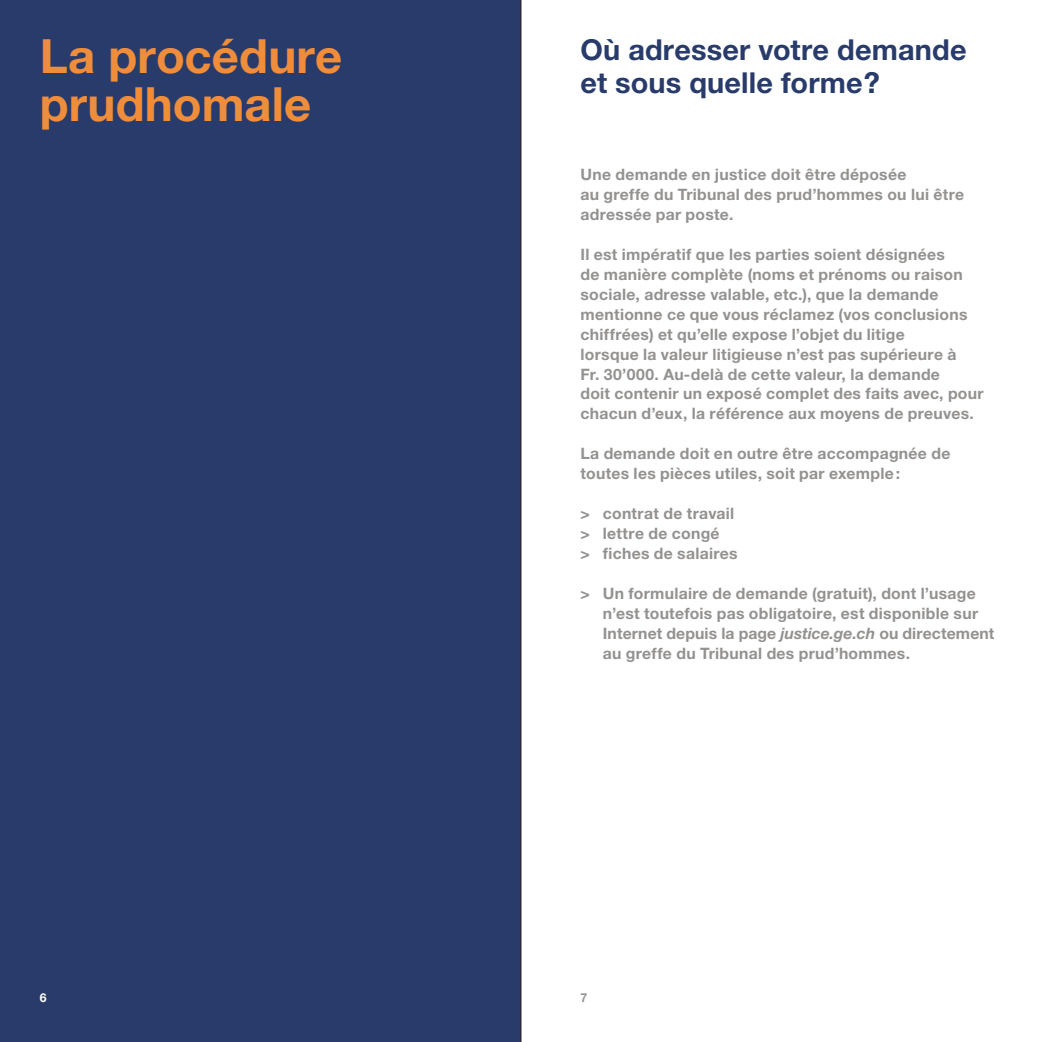
<style>
.page{position:relative;width:1042px;height:1042px;background:#fff}
.page>*{position:absolute;margin:0;border:0;box-sizing:border-box;transform-origin:0 0}
.t1{font:700 47.25px "Helvetica Neue LT Std";letter-spacing:.005em;color:#f08d3b}
.t2{font:700 28.88px "Helvetica Neue LT Std";letter-spacing:.005em;color:#283b6b}
.t3{font:700 15.75px/19.9px "Helvetica Neue LT Std";letter-spacing:.02em;color:#949290}
.t4{font:700 12.25px "Helvetica Neue LT Std";color:#fff}
.t5{font:700 12.25px "Helvetica Neue LT Std";color:#949290}
.s1{font-style:italic}
</style>
<div class="page">
<div style="left:0;top:0;width:521px;height:1042px;background:#283b6b"></div>
<hr style="left:521px;top:0;width:1px;height:1042px;background:#29211a">
<p class="t1" style="left:40px;top:27px;width:304px">La procédure</p>
<p class="t1" style="left:40px;top:75px;width:273px">prudhomale</p>
<p class="t2" style="left:580px;top:32px;width:388px">Où adresser votre demande</p>
<p class="t2" style="left:580px;top:64px;width:301px">et sous quelle forme?</p>
<p class="t3" style="left:580px;top:164px;width:327px">Une demande en justice doit être déposée</p>
<p class="t3" style="left:580px;top:184px;width:385px">au greffe du Tribunal des prud’hommes ou lui être adressée par poste.</p>
<p class="t3" style="left:580px;top:244px;width:366px">Il est impératif que les parties soient désignées</p>
<p class="t3" style="left:580px;top:264px;width:384px">de manière complète (noms et prénoms ou raison</p>
<p class="t3" style="left:580px;top:284px;width:359px">sociale, adresse valable, etc.), que la demande</p>
<p class="t3" style="left:580px;top:304px;width:388px">mentionne ce que vous réclamez (vos conclusions chiffrées) et qu’elle expose l’objet du litige</p>
<p class="t3" style="left:580px;top:344px;width:377px">lorsque la valeur litigieuse n’est pas supérieure à</p>
<p class="t3" style="left:580px;top:363px;width:361px">Fr. 30’000. Au-delà de cette valeur, la demande</p>
<p class="t3" style="left:580px;top:383px;width:404px">doit contenir un exposé complet des faits avec, pour chacun d’eux, la référence aux moyens de preuves.</p>
<p class="t3" style="left:580px;top:443px;width:371px">La demande doit en outre être accompagnée de toutes les pièces utiles, soit par exemple:</p>
<p class="t3" style="left:580px;top:503px;width:155px">&gt; contrat de travail</p>
<p class="t3" style="left:580px;top:523px;width:141px">&gt; lettre de congé</p>
<p class="t3" style="left:580px;top:543px;width:159px">&gt; fiches de salaires</p>
<p class="t3" style="left:603px;top:583px;width:393px;text-indent:-22px">&gt; Un formulaire de demande (gratuit), dont l’usage n’est toutefois pas obligatoire, est disponible sur Internet depuis la page <span class="s1">justice.ge.ch</span> ou directement au greffe du Tribunal des prud’hommes.</p>
<p class="t4" style="left:40px;top:990px;width:8px">6</p>
<p class="t5" style="left:580px;top:990px;width:8px">7</p>
</div>
